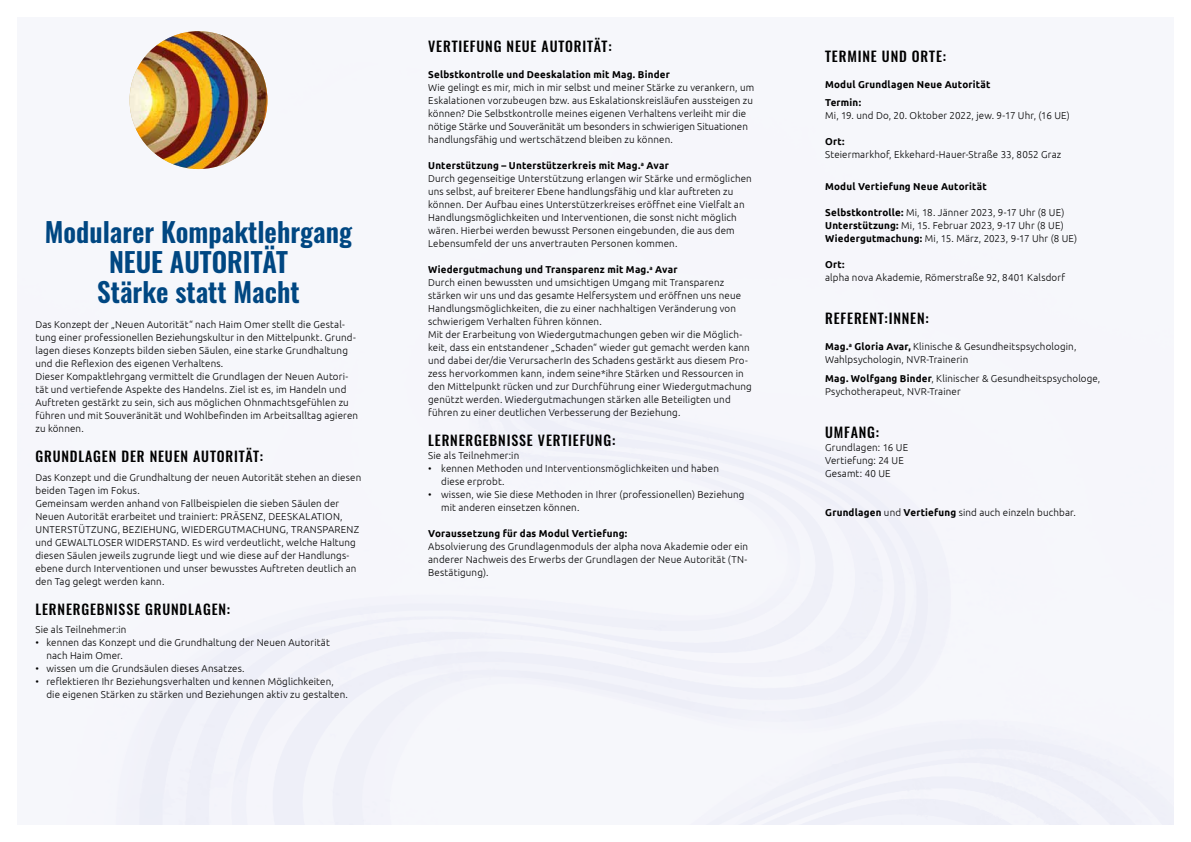
<style>
.page{position:relative;width:1191px;height:842px;background:#fff}
.page>*{position:absolute;margin:0;border:0;box-sizing:border-box;transform-origin:0 0}
.t1{font:600 27px/30px "Oswald";color:#004782;text-align:center}
.t2{font:500 14px "Oswald";letter-spacing:.06em;color:#000}
.t3{font:300 10px/13px "Ubuntu";letter-spacing:.015em;color:#000}
.t4{font:700 10px/18.7px "Ubuntu";letter-spacing:.02em;color:#000}
.s1{font-weight:700}
</style>
<div class="page">
<div style="left:115px;top:31px;width:1059px;height:794px;background:#f6f7fb"></div>
<img style="left:130px;top:31px;width:137px;height:138px;border-radius:69px">
<h1 class="t1" style="left:45px;top:218px;width:309px">Modularer Kompaktlehrgang<br>NEUE AUTORITÄT<br>Stärke statt Macht</h1>
<p class="t3" style="left:35px;top:318px;width:324px">Das Konzept der „Neuen Autorität“ nach Haim Omer stellt die Gestal&shy;tung einer professionellen Beziehungskultur in den Mittelpunkt. Grund&shy;lagen dieses Konzepts bilden sieben Säulen, eine starke Grundhaltung und die Reflexion des eigenen Verhaltens.<br>Dieser Kompaktlehrgang vermittelt die Grundlagen der Neuen Autori&shy;tät und vertiefende Aspekte des Handelns. Ziel ist es, im Handeln und Auftreten gestärkt zu sein, sich aus möglichen Ohnmachtsgefühlen zu führen und mit Souveränität und Wohlbefinden im Arbeitsalltag agieren zu können.</p>
<h2 class="t2" style="left:35px;top:447px;width:229px">GRUNDLAGEN DER NEUEN AUTORITÄT:</h2>
<p class="t3" style="left:35px;top:470px;width:327px">Das Konzept und die Grundhaltung der neuen Autorität stehen an diesen beiden Tagen im Fokus.<br>Gemeinsam werden anhand von Fallbeispielen die sieben Säulen der Neuen Autorität erarbeitet und trainiert: PRÄSENZ, DEESKALATION, UNTERSTÜTZUNG, BEZIEHUNG, WIEDERGUTMACHUNG, TRANSPARENZ und GEWALTLOSER WIDERSTAND. Es wird verdeutlicht, welche Haltung diesen Säulen jeweils zugrunde liegt und wie diese auf der Handlungs&shy;ebene durch Interventionen und unser bewusstes Auftreten deutlich an den Tag gelegt werden kann.</p>
<h2 class="t2" style="left:35px;top:599px;width:196px">LERNERGEBNISSE GRUNDLAGEN:</h2>
<p class="t3" style="left:35px;top:623px;width:93px">Sie als Teilnehmer:in</p>
<p class="t3" style="left:46px;top:636px;width:285px;text-indent:-11px">• kennen das Konzept und die Grundhaltung der Neuen Autorität nach Haim Omer.</p>
<p class="t3" style="left:35px;top:662px;width:211px">• wissen um die Grundsäulen dieses Ansatzes.</p>
<p class="t3" style="left:46px;top:675px;width:303px;text-indent:-11px">• reflektieren Ihr Beziehungsverhalten und kennen Möglichkeiten, die eigenen Stärken zu stärken und Beziehungen aktiv zu gestalten.</p>
<h2 class="t2" style="left:428px;top:37px;width:185px">VERTIEFUNG NEUE AUTORITÄT:</h2>
<p class="t4" style="left:428px;top:65px;width:243px">Selbstkontrolle und Deeskalation mit Mag. Binder</p>
<p class="t3" style="left:428px;top:81px;width:327px">Wie gelingt es mir, mich in mir selbst und meiner Stärke zu verankern, um Eskalationen vorzubeugen bzw. aus Eskalationskreisläufen aussteigen zu können? Die Selbstkontrolle meines eigenen Verhaltens verleiht mir die nötige Stärke und Souveränität um besonders in schwierigen Situationen handlungsfähig und wertschätzend bleiben zu können.</p>
<p class="t3" style="left:428px;top:159px;width:325px"><span class="s1">Unterstützung – Unterstützerkreis mit Mag.</span><sup>a</sup> <span class="s1">Avar<br></span>Durch gegenseitige Unterstützung erlangen wir Stärke und ermöglichen uns selbst, auf breiterer Ebene handlungsfähig und klar auftreten zu können. Der Aufbau eines Unterstützerkreises eröffnet eine Vielfalt an Handlungsmöglichkeiten und Interventionen, die sonst nicht möglich wären. Hierbei werden bewusst Personen eingebunden, die aus dem Lebensumfeld der uns anvertrauten Personen kommen.</p>
<p class="t3" style="left:428px;top:263px;width:325px"><span class="s1">Wiedergutmachung und Transparenz mit Mag.</span><sup>a</sup> <span class="s1">Avar<br></span>Durch einen bewussten und umsichtigen Umgang mit Transparenz stärken wir uns und das gesamte Helfersystem und eröffnen uns neue Handlungsmöglichkeiten, die zu einer nachhaltigen Veränderung von schwierigem Verhalten führen können.<br>Mit der Erarbeitung von Wiedergutmachungen geben wir die Möglich&shy;keit, dass ein entstandener „Schaden“ wieder gut gemacht werden kann und dabei der/die VerursacherIn des Schadens gestärkt aus diesem Pro&shy;zess hervorkommen kann, indem seine*ihre Stärken und Ressourcen in den Mittelpunkt rücken und zur Durchführung einer Wiedergutmachung genützt werden. Wiedergutmachungen stärken alle Beteiligten und führen zu einer deutlichen Verbesserung der Beziehung.</p>
<h2 class="t2" style="left:428px;top:431px;width:189px">LERNERGEBNISSE VERTIEFUNG:</h2>
<p class="t3" style="left:428px;top:449px;width:93px">Sie als Teilnehmer:in</p>
<p class="t3" style="left:441px;top:462px;width:279px;text-indent:-13px">• kennen Methoden und Interventionsmöglichkeiten und haben diese erprobt.</p>
<p class="t3" style="left:441px;top:488px;width:305px;text-indent:-13px">• wissen, wie Sie diese Methoden in Ihrer (professionellen) Beziehung mit anderen einsetzen können.</p>
<p class="t4" style="left:428px;top:524px;width:200px">Voraussetzung für das Modul Vertiefung:</p>
<p class="t3" style="left:428px;top:540px;width:321px;text-align:justify">Absolvierung des Grundlagenmoduls der alpha nova Akademie oder ein anderer Nachweis des Erwerbs der Grundlagen der Neue Autorität (TN-Bestätigung).</p>
<h2 class="t2" style="left:825px;top:46px;width:122px">TERMINE UND ORTE:</h2>
<p class="t4" style="left:825px;top:75px;width:167px">Modul Grundlagen Neue Autorität<br>Termin:</p>
<p class="t3" style="left:825px;top:109px;width:246px">Mi, 19. und Do, 20. Oktober 2022, jew. 9-17 Uhr, (16 UE)</p>
<p class="t4" style="left:825px;top:132px;width:21px">Ort:</p>
<p class="t3" style="left:825px;top:148px;width:238px">Steiermarkhof, Ekkehard-Hauer-Straße 33, 8052 Graz</p>
<p class="t4" style="left:825px;top:177px;width:163px">Modul Vertiefung Neue Autorität</p>
<p class="t3" style="left:825px;top:206px;width:254px"><span class="s1">Selbstkontrolle:</span> Mi, 18. Jänner 2023, 9-17 Uhr (8 UE)<br><span class="s1">Unterstützung:</span> Mi, 15. Februar 2023, 9-17 Uhr (8 UE)<br><span class="s1">Wiedergutmachung:</span> Mi, 15. März, 2023, 9-17 Uhr (8 UE)</p>
<p class="t4" style="left:825px;top:255px;width:21px">Ort:</p>
<p class="t3" style="left:825px;top:271px;width:241px">alpha nova Akademie, Römerstraße 92, 8401 Kalsdorf</p>
<h2 class="t2" style="left:825px;top:308px;width:105px">REFERENT:INNEN:</h2>
<p class="t3" style="left:825px;top:340px;width:253px"><span class="s1">Mag.</span><sup>a</sup> <span class="s1">Gloria Avar,</span> Klinische &amp; Gesundheitspsychologin,<br>Wahlpsychologin, NVR-Trainerin</p>
<p class="t3" style="left:825px;top:371px;width:277px"><span class="s1">Mag. Wolfgang Binder</span>, Klinischer &amp; Gesundheitspsychologe,<br>Psychotherapeut, NVR-Trainer</p>
<h2 class="t2" style="left:825px;top:422px;width:55px">UMFANG:</h2>
<p class="t3" style="left:825px;top:440px;width:84px">Grundlagen: 16 UE<br>Vertiefung: 24 UE<br>Gesamt: 40 UE</p>
<p class="t3" style="left:825px;top:505px;width:252px"><span class="s1">Grundlagen</span> und <span class="s1">Vertiefung</span> sind auch einzeln buchbar.</p>
</div>
